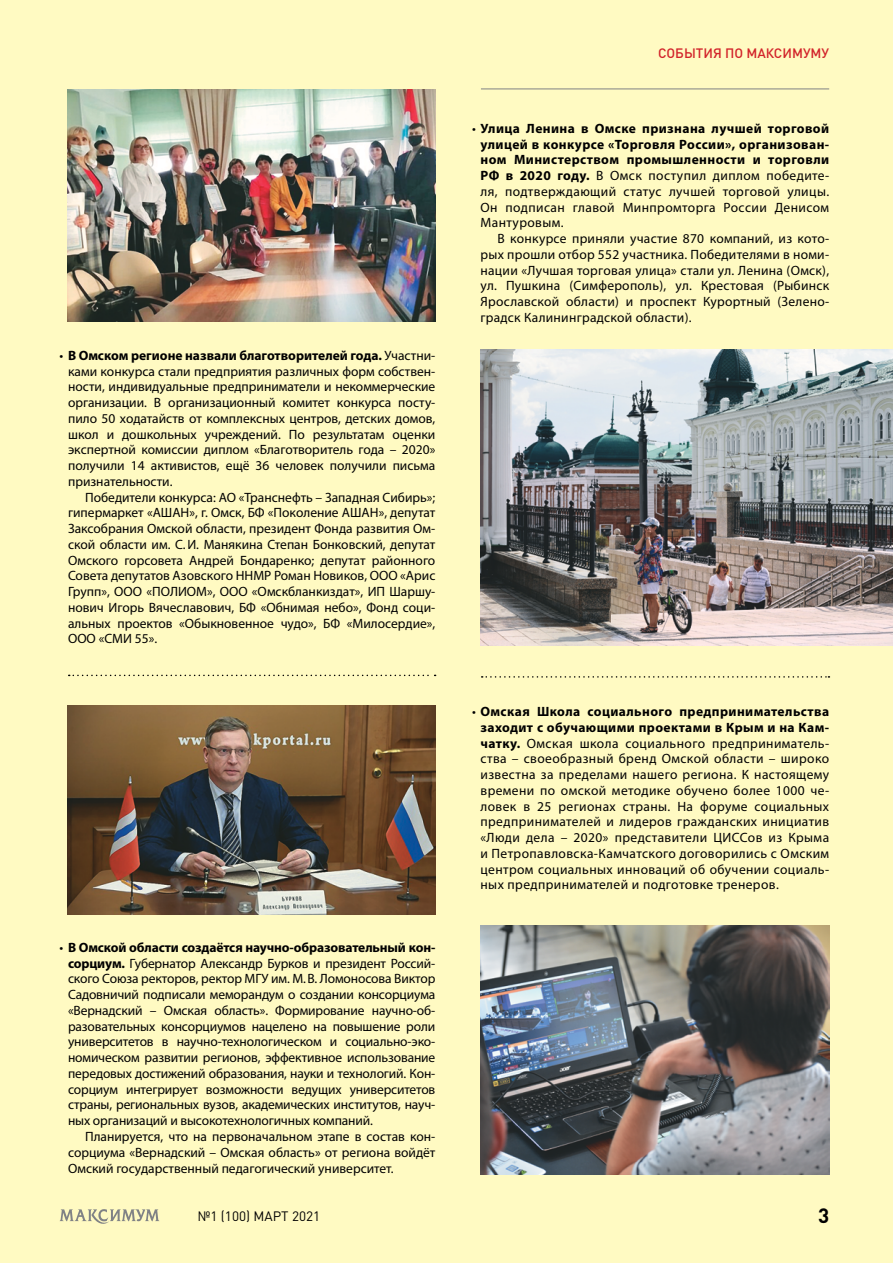
<style>
.page{position:relative;width:893px;height:1263px;background:#fffac2}
.page>*{position:absolute;margin:0;border:0;box-sizing:border-box;transform-origin:0 0}
.t1{font:700 20.4px "DIN Cyr";color:#000}
.t2{font:13.5px/15.8px "Myriad Pro";color:#000;text-align:justify}
.t3{font:700 13.5px/15.8px "Myriad Pro";letter-spacing:.03em;color:#000;text-align:justify}
.t4{font:500 13.5px "DIN Cyr";color:#d2232a}
.t5{font:13.5px "DIN Cyr";color:#000}
.s1{font-weight:700}
.s2{font-weight:400}
</style>
<div class="page">
<svg style="left:60px;top:1209px;width:99px;height:15px"></svg>
<svg style="left:69px;top:675px;width:367px;height:1px"></svg>
<svg style="left:482px;top:676px;width:347px;height:2px"></svg>
<hr style="left:481px;top:89px;width:348px;height:1px;background:#808285">
<img style="left:68px;top:89px;width:367px;height:233px">
<img style="left:481px;top:350px;width:412px;height:296px">
<img style="left:68px;top:706px;width:367px;height:208px">
<img style="left:481px;top:925px;width:348px;height:250px">
<p class="t4" style="left:658px;top:44px;width:172px">События по максимуму</p>
<p class="t2" style="left:68px;top:347px;width:369px;text-indent:-9px">• <span class="s1">В Омском регионе назвали благотворителей года.</span> Участни&shy;ками конкурса стали предприятия различных форм собствен&shy;ности, индивидуальные предприниматели и некоммерческие организации. В организационный комитет конкурса посту&shy;пило 50 ходатайств от комплексных центров, детских домов, школ и дошкольных учреждений. По результатам оценки экспертной комиссии диплом «Благотворитель года – 2020» получили 14 активистов, ещё 36 человек получили письма признательности.</p>
<p class="t2" style="left:68px;top:489px;width:369px;text-indent:17px">Победители конкурса: АО «Транснефть – Западная Сибирь»; гипермаркет «АШАН», г. Омск, БФ «Поколение АШАН», депутат Заксобрания Омской области, президент Фонда развития Ом&shy;ской области им. С.И. Манякина Степан Бонковский, депутат Омского горсовета Андрей Бондаренко; депутат районного Совета депутатов Азовского ННМР Роман Новиков, ООО «Арис Групп», ООО «ПОЛИОМ», ООО «Омскбланкиздат», ИП Шаршу&shy;нович Игорь Вячеславович, БФ «Обнимая небо», Фонд соци&shy;альных проектов «Обыкновенное чудо», БФ «Милосердие», ООО «СМИ 55».</p>
<p class="t2" style="left:68px;top:939px;width:369px;text-indent:-9px">• <span class="s1">В Омской области создаётся научно-образовательный кон&shy;сорциум.</span> Губернатор Александр Бурков и президент Россий&shy;ского Союза ректоров, ректор МГУ им. М.В. Ломоносова Виктор Садовничий подписали меморандум о создании консорциума «Вернадский – Омская область». Формирование научно-об&shy;разовательных консорциумов нацелено на повышение роли университетов в научно-технологическом и социально-эко&shy;номическом развитии регионов, эффективное использование передовых достижений образования, науки и технологий. Кон&shy;сорциум интегрирует возможности ведущих университетов страны, региональных вузов, академических институтов, науч&shy;ных организаций и высокотехнологичных компаний.</p>
<p class="t2" style="left:68px;top:1128px;width:369px;text-indent:17px">Планируется, что на первоначальном этапе в состав кон&shy;сорциума «Вернадский – Омская область» от региона войдёт Омский государственный педагогический университет.</p>
<p class="t3" style="left:480px;top:120px;width:350px;text-indent:-9px"><span class="s2">•</span> Улица Ленина в Омске признана лучшей торговой улицей в конкурсе «Торговля России», организован&shy;ном Министерством промышленности и торговли РФ в 2020 году. <span class="s2">В Омск поступил диплом победите&shy;ля, подтверждающий статус лучшей торговой улицы.<br>Он подписан главой Минпромторга России Денисом Мантуровым.</span></p>
<p class="t2" style="left:480px;top:230px;width:350px;text-indent:17px">В конкурсе приняли участие 870 компаний, из кото&shy;рых прошли отбор 552 участника. Победителями в номи&shy;нации «Лучшая торговая улица» стали ул. Ленина (Омск), ул. Пушкина (Симферополь), ул. Крестовая (Рыбинск Ярославской области) и проспект Курортный (Зелено&shy;градск Калининградской области).</p>
<p class="t2" style="left:480px;top:703px;width:350px;text-indent:-9px">• <span class="s1">Омская Школа социального предпринимательства заходит с обучающими проектами в Крым и на Кам&shy;чатку.</span> Омская школа социального предприниматель&shy;ства – своеобразный бренд Омской области – широко известна за пределами нашего региона. К настоящему времени по омской методике обучено более 1000 че&shy;ловек в 25 регионах страны. На форуме социальных предпринимателей и лидеров гражданских инициатив «Люди дела – 2020» представители ЦИССов из Крыма и Петропавловска-Камчатского договорились с Омским центром социальных инноваций об обучении социаль&shy;ных предпринимателей и подготовке тренеров.</p>
<p class="t5" style="left:198px;top:1207px;width:124px">№1 (100) Март 2021</p>
<h1 class="t1" style="left:818px;top:1202px;width:13px">3</h1>
</div>
